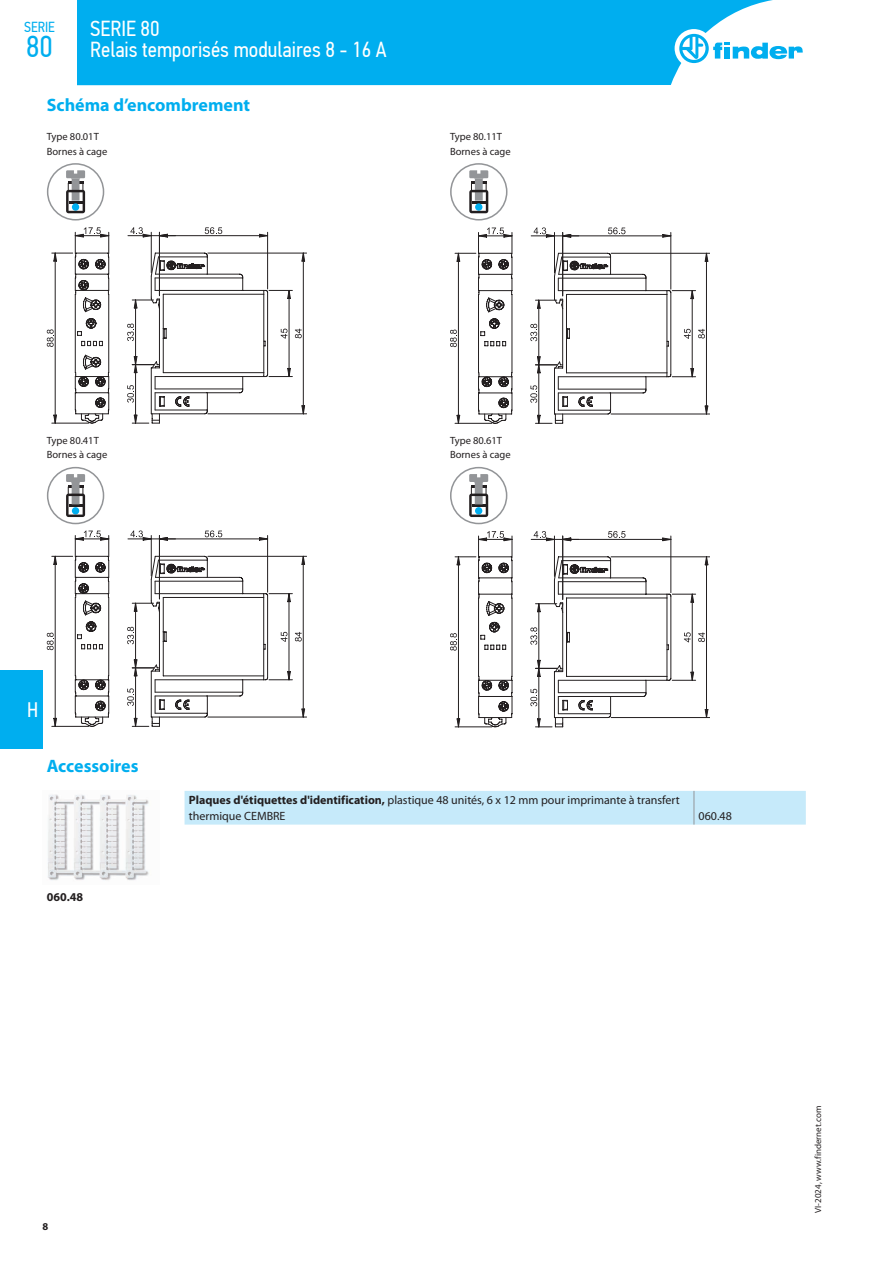
<style>
.page{position:relative;width:893px;height:1263px;background:#fff}
.page>*{position:absolute;margin:0;border:0;box-sizing:border-box;transform-origin:0 0}
.t1{font:30.3px "PF Din Text Cond Pro";color:#00aeef}
.t2{font:21.75px/21px "PF Din Text Cond Pro";color:#fff}
.t3{font:21px "PF Din Text Cond Pro";color:#fff}
.t4{font:700 18px "Myriad Pro";color:#00aeef}
.t5{font:14.55px "PF Din Text Cond Pro";color:#00aeef}
.t6{font:12px/16.2px "Myriad Pro";color:#231f20}
.t7{font:700 12px "Myriad Pro";color:#231f20}
.t8{font:10.5px/14.2px "Myriad Pro";color:#231f20}
.t9{font:700 10.5px "Myriad Pro";color:#231f20}
.t10{font:9px "Myriad Pro";color:#231f20}
.s1{font-weight:700}
</style>
<div class="page">
<div style="left:47px;top:163px;width:57px;height:58px;border:2px solid #939598;border-radius:50%"></div>
<svg style="left:66px;top:170px;width:19px;height:43px"></svg>
<hr style="left:151px;top:232px;width:1px;height:41px;background:#231f20">
<svg style="left:130px;top:227px;width:21px;height:10px"></svg>
<hr style="left:128px;top:235px;width:48px;height:1px;background:#231f20">
<hr style="left:159px;top:232px;width:1px;height:64px;background:#231f20">
<hr style="left:267px;top:232px;width:1px;height:57px;background:#231f20">
<svg style="left:205px;top:227px;width:17px;height:7px"></svg>
<svg style="left:160px;top:234px;width:8px;height:3px"></svg>
<svg style="left:259px;top:234px;width:9px;height:3px"></svg>
<hr style="left:159px;top:235px;width:109px;height:1px;background:#231f20">
<hr style="left:208px;top:253px;width:99px;height:1px;background:#231f20">
<hr style="left:208px;top:414px;width:99px;height:1px;background:#231f20">
<svg style="left:47px;top:227px;width:62px;height:197px"></svg>
<svg style="left:127px;top:252px;width:178px;height:172px"></svg>
<div style="left:450px;top:163px;width:57px;height:58px;border:2px solid #939598;border-radius:50%"></div>
<svg style="left:469px;top:170px;width:19px;height:43px"></svg>
<hr style="left:554px;top:232px;width:1px;height:41px;background:#231f20">
<svg style="left:534px;top:227px;width:21px;height:9px"></svg>
<hr style="left:531px;top:236px;width:48px;height:1px;background:#231f20">
<hr style="left:562px;top:232px;width:1px;height:64px;background:#231f20">
<hr style="left:671px;top:232px;width:1px;height:57px;background:#231f20">
<svg style="left:608px;top:227px;width:17px;height:7px"></svg>
<svg style="left:563px;top:234px;width:8px;height:2px"></svg>
<svg style="left:663px;top:234px;width:8px;height:2px"></svg>
<hr style="left:563px;top:236px;width:108px;height:1px;background:#231f20">
<hr style="left:611px;top:253px;width:99px;height:1px;background:#231f20">
<hr style="left:611px;top:414px;width:99px;height:1px;background:#231f20">
<svg style="left:450px;top:227px;width:63px;height:197px"></svg>
<svg style="left:530px;top:252px;width:178px;height:172px"></svg>
<div style="left:47px;top:467px;width:57px;height:57px;border:2px solid #939598;border-radius:50%"></div>
<svg style="left:66px;top:474px;width:19px;height:43px"></svg>
<hr style="left:151px;top:535px;width:1px;height:41px;background:#231f20">
<svg style="left:130px;top:530px;width:21px;height:9px"></svg>
<hr style="left:128px;top:539px;width:47px;height:1px;background:#231f20">
<hr style="left:159px;top:535px;width:1px;height:64px;background:#231f20">
<hr style="left:267px;top:535px;width:1px;height:57px;background:#231f20">
<svg style="left:205px;top:530px;width:17px;height:7px"></svg>
<svg style="left:160px;top:537px;width:8px;height:2px"></svg>
<svg style="left:259px;top:537px;width:9px;height:2px"></svg>
<hr style="left:159px;top:539px;width:109px;height:1px;background:#231f20">
<hr style="left:208px;top:556px;width:99px;height:1px;background:#231f20">
<hr style="left:208px;top:717px;width:99px;height:1px;background:#231f20">
<svg style="left:47px;top:530px;width:62px;height:197px"></svg>
<svg style="left:127px;top:555px;width:178px;height:172px"></svg>
<div style="left:450px;top:467px;width:57px;height:57px;border:2px solid #939598;border-radius:50%"></div>
<svg style="left:469px;top:474px;width:19px;height:43px"></svg>
<hr style="left:554px;top:536px;width:1px;height:40px;background:#231f20">
<svg style="left:534px;top:531px;width:21px;height:10px"></svg>
<hr style="left:531px;top:539px;width:48px;height:1px;background:#231f20">
<hr style="left:562px;top:536px;width:1px;height:63px;background:#231f20">
<hr style="left:671px;top:536px;width:1px;height:57px;background:#231f20">
<svg style="left:608px;top:531px;width:17px;height:7px"></svg>
<svg style="left:563px;top:538px;width:8px;height:3px"></svg>
<svg style="left:663px;top:538px;width:8px;height:3px"></svg>
<hr style="left:563px;top:539px;width:108px;height:1px;background:#231f20">
<hr style="left:611px;top:556px;width:99px;height:1px;background:#231f20">
<hr style="left:611px;top:717px;width:99px;height:1px;background:#231f20">
<hr style="left:455px;top:727px;width:37px;height:1px;background:#231f20">
<svg style="left:450px;top:531px;width:63px;height:196px"></svg>
<svg style="left:530px;top:556px;width:178px;height:172px"></svg>
<img style="left:48px;top:794px;width:101px;height:86px">
<div style="left:185px;top:791px;width:621px;height:33px;background:#c6eafa"></div>
<hr style="left:694px;top:791px;width:1px;height:33px;background:#939598">
<div style="left:77px;top:0;width:696px;height:85px;background:#00aeef"></div>
<div style="left:675px;top:29px;width:38px;height:39px;background:#fff;border-radius:50%"></div>
<svg style="left:679px;top:34px;width:124px;height:29px"></svg>
<div style="left:0;top:670px;width:43px;height:78px;background:#00aeef"></div>
<p class="t5" style="left:24px;top:19px;width:32px">SERIE</p>
<h1 class="t1" style="left:26px;top:28px;width:28px">80</h1>
<h2 class="t2" style="left:90px;top:18px;width:298px">SERIE 80<br>Relais temporisés modulaires 8 - 16 A</h2>
<h3 class="t4" style="left:47px;top:93px;width:205px">Schéma d’encombrement</h3>
<p class="t8" style="left:47px;top:130px;width:62px">Type 80.01T<br>Bornes à cage</p>
<p class="t8" style="left:450px;top:130px;width:62px">Type 80.11T<br>Bornes à cage</p>
<p class="t8" style="left:47px;top:433px;width:62px">Type 80.41T<br>Bornes à cage</p>
<p class="t8" style="left:450px;top:433px;width:62px">Type 80.61T<br>Bornes à cage</p>
<h3 class="t3" style="left:27px;top:697px;width:13px">H</h3>
<h3 class="t4" style="left:47px;top:754px;width:93px">Accessoires</h3>
<p class="t7" style="left:47px;top:889px;width:38px">060.48</p>
<p class="t6" style="left:189px;top:792px;width:492px"><span class="s1">Plaques d'étiquettes d'identification,</span> plastique 48 unités, 6 x 12 mm pour imprimante à transfert thermique CEMBRE</p>
<p class="t6" style="left:699px;top:808px;width:35px">060.48</p>
<p class="t9" style="left:43px;top:1219px;width:7px">8</p>
<p class="t10" style="left:812px;top:1213px;width:108px;rotate:-90deg">VI-2024, www.findernet.com</p>
</div>
